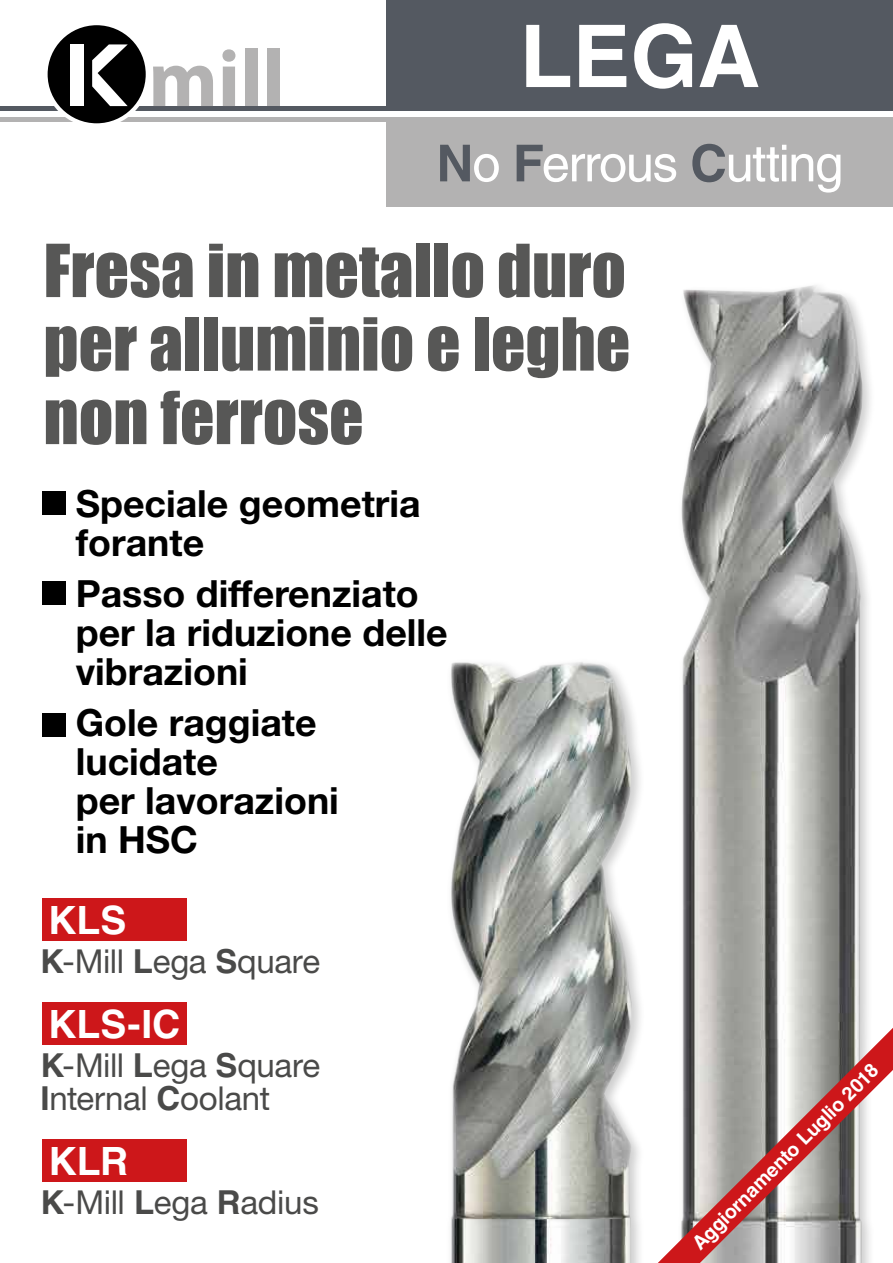
<style>
.page{position:relative;width:893px;height:1263px;background:#fff}
.page>*{position:absolute;margin:0;border:0;box-sizing:border-box;transform-origin:0 0}
.t1{font:700 86.55px "Helvetica";color:#fff}
.t2{font:700 80.7px "Myriad Pro";color:#b3b2b2}
.t3{font:67.5px/73.5px "Impact";color:#575756;text-align:justify}
.t4{font:51px "Helvetica";letter-spacing:-.03em;color:#fff}
.t5{font:700 39px "Helvetica";color:#fff}
.t6{font:700 37.5px/39px "Helvetica Neue";color:#000}
.t7{font:33px/33px "Helvetica Neue";letter-spacing:-.01em;color:#4a4a49}
.t8{font:700 19.5px "Helvetica";color:#fff}
.s1{font-weight:700;color:#545961}
.s2{font-family:"Helvetica";font-weight:700}
</style>
<div class="page">
<hr style="left:0;top:117px;width:436px;height:4px;background:#b3b2b2">
<div style="left:387px;top:0;width:506px;height:111px;background:#545961"></div>
<div style="left:0;top:106px;width:436px;height:5px;background:#545961"></div>
<div style="left:43px;top:898px;width:144px;height:43px;background:#cd171a"></div>
<div style="left:43px;top:1139px;width:144px;height:43px;background:#cd171a"></div>
<div style="left:43px;top:1002px;width:144px;height:43px;background:#cd171a"></div>
<div style="left:44px;top:21px;width:106px;height:106px;background:#fff;border-radius:50%"></div>
<div style="left:48px;top:25px;width:98px;height:98px;background:#000;border-radius:50%"></div>
<div style="left:70px;top:45px;width:13px;height:61px;background:#fff"></div>
<svg style="left:92px;top:44px;width:36px;height:62px"></svg>
<div style="left:387px;top:117px;width:506px;height:89px;background:#b3b2b2"></div>
<div style="left:445px;top:657px;width:200px;height:606px;background:#000;opacity:.2"></div>
<img style="left:447px;top:661px;width:186px;height:602px">
<div style="left:43px;top:492px;width:23px;height:23px;background:#000"></div>
<div style="left:43px;top:581px;width:23px;height:24px;background:#000"></div>
<div style="left:43px;top:713px;width:23px;height:24px;background:#000"></div>
<div style="left:676px;top:280px;width:200px;height:983px;background:#000;opacity:.2"></div>
<img style="left:681px;top:284px;width:182px;height:744px">
<svg style="left:658px;top:1028px;width:235px;height:235px"></svg>
<h2 class="t2" style="left:148px;top:26px;width:137px">mill</h2>
<h1 class="t1" style="left:520px;top:4px;width:242px">LEGA</h1>
<h3 class="t4" style="left:437px;top:134px;width:408px"><span class="s1">N</span>o <span class="s1">F</span>errous <span class="s1">C</span>utting</h3>
<h3 class="t3" style="left:44px;top:232px;width:588px">Fresa in metallo duro per alluminio e leghe non ferrose</h3>
<p class="t6" style="left:76px;top:484px;width:346px">Speciale geometria forante</p>
<p class="t6" style="left:76px;top:574px;width:374px">Passo differenziato per la riduzione delle vibrazioni</p>
<p class="t6" style="left:76px;top:703px;width:265px">Gole raggiate lucidate<br>per lavorazioni in HSC</p>
<p class="t5" style="left:48px;top:896px;width:80px">KLS</p>
<p class="t7" style="left:40px;top:944px;width:281px"><span class="s2">K</span>-Mill <span class="s2">L</span>ega <span class="s2">S</span>quare</p>
<p class="t5" style="left:48px;top:1000px;width:134px">KLS-IC</p>
<p class="t7" style="left:40px;top:1048px;width:281px"><span class="s2">K</span>-Mill <span class="s2">L</span>ega <span class="s2">S</span>quare<br><span class="s2">I</span>nternal <span class="s2">C</span>oolant</p>
<p class="t5" style="left:49px;top:1137px;width:81px">KLR</p>
<p class="t7" style="left:40px;top:1185px;width:280px"><span class="s2">K</span>-Mill <span class="s2">L</span>ega <span class="s2">R</span>adius</p>
<p class="t8" style="left:687px;top:1238px;width:255px;rotate:-45deg">Aggiornamento Luglio 2018</p>
</div>
